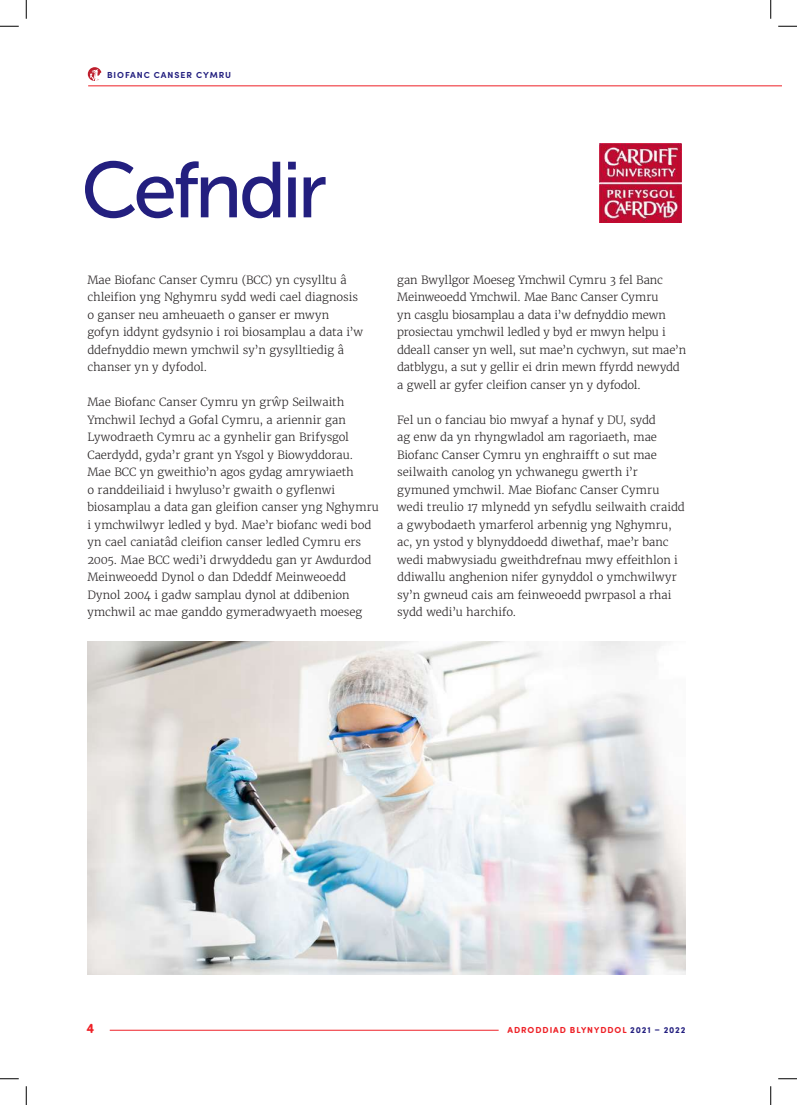
<style>
.page{position:relative;width:797px;height:1105px;background:#fff}
.page>*{position:absolute;margin:0;border:0;box-sizing:border-box;transform-origin:0 0}
.t1{font:78.75px "Museo Sans 500";letter-spacing:-.055em;color:#231f7f}
.t2{font:700 13.75px "Sofia Pro Soft";color:#ee2026}
.t3{font:300 11.25px/17.5px "Merriweather";color:#231f20}
.t4{font:700 8.75px "Sofia Pro Soft";letter-spacing:.11em;color:#ee2026}
.t5{font:700 8.75px "Sofia Pro";letter-spacing:.11em;color:#231f7f}
.s1{color:#231f7f}
</style>
<div class="page">
<svg style="left:88px;top:67px;width:13px;height:14px"></svg>
<hr style="left:110px;top:1030px;width:388px;height:1px;background:#ee2026">
<hr style="left:88px;top:86px;width:693px;height:1px;background:#ee2026">
<img style="left:599px;top:144px;width:82px;height:78px">
<img style="left:87px;top:642px;width:598px;height:332px">
<svg style="left:0;top:25px;width:19px;height:2px"></svg>
<svg style="left:778px;top:25px;width:19px;height:2px"></svg>
<svg style="left:0;top:1078px;width:19px;height:1px"></svg>
<svg style="left:778px;top:1078px;width:19px;height:1px"></svg>
<svg style="left:25px;top:0;width:2px;height:19px"></svg>
<svg style="left:25px;top:1086px;width:2px;height:19px"></svg>
<svg style="left:770px;top:0;width:1px;height:19px"></svg>
<svg style="left:770px;top:1086px;width:1px;height:19px"></svg>
<p class="t5" style="left:107px;top:68px;width:126px">BIOFANC CANSER CYMRU</p>
<h1 class="t1" style="left:81px;top:147px;width:247px">Cefndir</h1>
<p class="t3" style="left:87px;top:271px;width:277px">Mae Biofanc Canser Cymru (BCC) yn cysylltu â chleifion yng Nghymru sydd wedi cael diagnosis o ganser neu amheuaeth o ganser er mwyn gofyn iddynt gydsynio i roi biosamplau a data i’w ddefnyddio mewn ymchwil sy’n gysylltiedig â chanser yn y dyfodol.</p>
<p class="t3" style="left:87px;top:393px;width:293px">Mae Biofanc Canser Cymru yn grŵp Seilwaith Ymchwil Iechyd a Gofal Cymru, a ariennir gan Lywodraeth Cymru ac a gynhelir gan Brifysgol Caerdydd, gyda’r grant yn Ysgol y Biowyddorau.<br>Mae BCC yn gweithio’n agos gydag amrywiaeth<br>o randdeiliaid i hwyluso’r gwaith o gyflenwi biosamplau a data gan gleifion canser yng Nghymru i ymchwilwyr ledled y byd. Mae’r biofanc wedi bod yn cael caniatâd cleifion canser ledled Cymru ers 2005. Mae BCC wedi’i drwyddedu gan yr Awdurdod Meinweoedd Dynol o dan Ddeddf Meinweoedd Dynol 2004 i gadw samplau dynol at ddibenion ymchwil ac mae ganddo gymeradwyaeth moeseg</p>
<p class="t3" style="left:397px;top:271px;width:290px">gan Bwyllgor Moeseg Ymchwil Cymru 3 fel Banc Meinweoedd Ymchwil. Mae Banc Canser Cymru<br>yn casglu biosamplau a data i’w defnyddio mewn prosiectau ymchwil ledled y byd er mwyn helpu i ddeall canser yn well, sut mae’n cychwyn, sut mae’n datblygu, a sut y gellir ei drin mewn ffyrdd newydd a gwell ar gyfer cleifion canser yn y dyfodol.</p>
<p class="t3" style="left:397px;top:411px;width:289px">Fel un o fanciau bio mwyaf a hynaf y DU, sydd<br>ag enw da yn rhyngwladol am ragoriaeth, mae Biofanc Canser Cymru yn enghraifft o sut mae seilwaith canolog yn ychwanegu gwerth i’r gymuned ymchwil. Mae Biofanc Canser Cymru wedi treulio 17 mlynedd yn sefydlu seilwaith craidd a gwybodaeth ymarferol arbennig yng Nghymru, ac, yn ystod y blynyddoedd diwethaf, mae’r banc wedi mabwysiadu gweithdrefnau mwy effeithlon i ddiwallu anghenion nifer gynyddol o ymchwilwyr sy’n gwneud cais am feinweoedd pwrpasol a rhai sydd wedi’u harchifo.</p>
<p class="t2" style="left:86px;top:1018px;width:9px">4</p>
<p class="t4" style="left:507px;top:1024px;width:180px">ADRODDIAD BLYNYDDOL <span class="s1">2021 – 2022</span></p>
</div>
